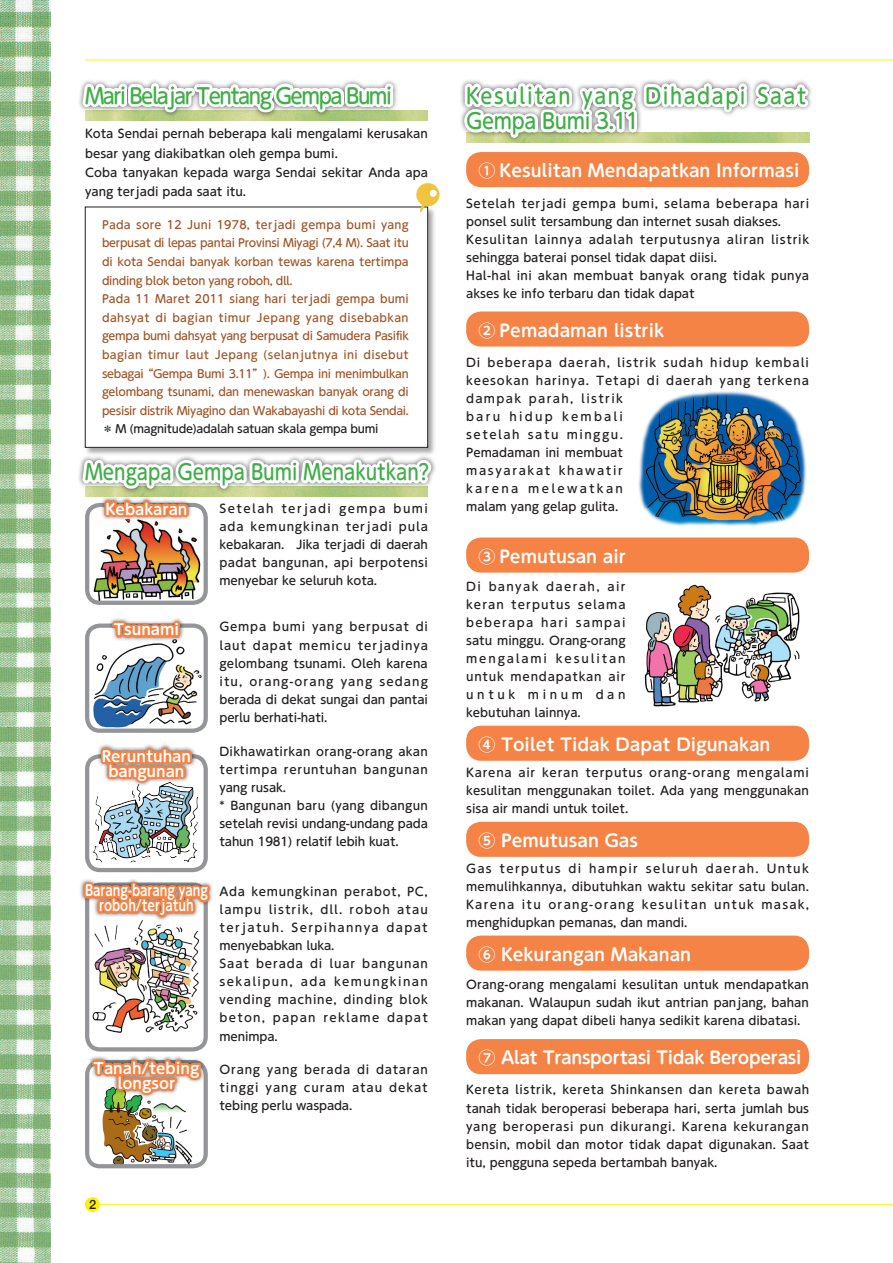
<style>
.page{position:relative;width:893px;height:1263px;background:#fff}
.page>*{position:absolute;margin:0;border:0;box-sizing:border-box;transform-origin:0 0}
.t1{font:500 21.3px/25.5px "UD Shin M Go Pro";letter-spacing:.085em;color:#40ae49;scale:.9 1}
.t2{font:500 21.3px "UD Shin M Go Pro";letter-spacing:-.075em;color:#40ae49;scale:.92 1}
.t3{font:500 21.3px "UD Shin M Go Pro";color:#40ae49;scale:.85 1}
.t4{font:700 16.95px "UD Shin M Go Pro De";color:#fff}
.t5{font:700 16.95px "UD Shin M Go Pro De";letter-spacing:-.02em;color:#fff}
.t6{font:700 14.85px/14.9px "UD Shin M Go Pro De";color:#fff;text-align:center}
.t7{font:700 14.85px/14.9px "UD Shin M Go Pro De";color:#fff;text-align:center;scale:.8 1}
.t8{font:500 12.75px "Helvetica Neue";color:#231f20}
.t9{font:500 11.7px/18px "UD Shin M Go Pro";letter-spacing:.02em;color:#231f20;text-align:justify}
.t10{font:500 11.7px/18px "UD Shin M Go Pro";letter-spacing:.08em;color:#231f20}
.t11{font:500 11.7px/18px "UD Shin M Go Pro";letter-spacing:.085em;color:#231f20}
.t12{font:500 11.7px/19.2px "UD Shin M Go Pro";color:#231f20}
.t13{font:500 11.1px/18.6px "UD Shin M Go Pro";letter-spacing:-.025em;color:#a15528}
.t14{font:500 11.1px "UD Shin M Go Pro";letter-spacing:-.025em;color:#231f20}
</style>
<div class="page">
<hr style="left:93px;top:1204px;width:800px;height:1px;background:#fff101">
<img style="left:0;top:0;width:50px;height:1263px">
<hr style="left:85px;top:60px;width:808px;height:1px;background:#fff101">
<div style="left:85px;top:1197px;width:15px;height:15px;background:#fff101;border-radius:50%"></div>
<div style="left:85px;top:206px;width:352px;height:250px;background:#231f20;opacity:.4"></div>
<div style="left:85px;top:207px;width:343px;height:240px;background:#fff"></div>
<div style="left:466px;top:152px;width:343px;height:35px;background:#f58345;border-radius:15px"></div>
<img style="left:644px;top:584px;width:156px;height:123px">
<div style="left:466px;top:311px;width:343px;height:36px;background:#f58345;border-radius:15px"></div>
<div style="left:466px;top:537px;width:343px;height:36px;background:#f58345;border-radius:15px"></div>
<div style="left:466px;top:726px;width:343px;height:35px;background:#f58345;border-radius:15px"></div>
<div style="left:466px;top:822px;width:343px;height:35px;background:#f58345;border-radius:15px"></div>
<div style="left:466px;top:935px;width:343px;height:36px;background:#f58345;border-radius:15px"></div>
<div style="left:466px;top:1039px;width:343px;height:35px;background:#f58345;border-radius:15px"></div>
<img style="left:90px;top:631px;width:113px;height:97px">
<div style="left:85px;top:623px;width:123px;height:110px;border:4px solid #939598;border-radius:13px"></div>
<div style="left:108px;top:616px;width:77px;height:26px;background:#231f20;opacity:.75"></div>
<svg style="left:110px;top:619px;width:68px;height:22px"></svg>
<div style="left:173px;top:621px;width:7px;height:7px;border:4px solid #f58345;border-radius:50%"></div>
<div style="left:174px;top:624px;width:6px;height:14px;border:4px solid #f58345"></div>
<svg style="left:415px;top:183px;width:25px;height:29px"></svg>
<div style="left:77px;top:78px;width:322px;height:40px;background:#231f20;opacity:.75"></div>
<svg style="left:80px;top:78px;width:312px;height:43px"></svg>
<div style="left:385px;top:83px;width:9px;height:9px;border:6px solid #fff;border-radius:50%"></div>
<div style="left:385px;top:88px;width:8px;height:19px;border:6px solid #fff"></div>
<img style="left:90px;top:579px;width:113px;height:21px">
<div style="left:85px;top:503px;width:123px;height:102px;border:4px solid #939598;border-radius:13px"></div>
<svg style="left:80px;top:435px;width:356px;height:144px"></svg>
<img style="left:91px;top:787px;width:110px;height:79px">
<div style="left:85px;top:754px;width:123px;height:118px;border:4px solid #939598;border-radius:13px"></div>
<div style="left:97px;top:743px;width:99px;height:44px;background:#231f20;opacity:.75"></div>
<svg style="left:99px;top:744px;width:95px;height:41px"></svg>
<img style="left:90px;top:923px;width:113px;height:119px">
<div style="left:85px;top:882px;width:123px;height:169px;border:4px solid #939598;border-radius:13px"></div>
<div style="left:79px;top:877px;width:135px;height:45px;background:#231f20;opacity:.75"></div>
<svg style="left:82px;top:879px;width:131px;height:44px"></svg>
<img style="left:102px;top:1099px;width:91px;height:64px">
<div style="left:85px;top:1060px;width:123px;height:108px;border:4px solid #939598;border-radius:13px"></div>
<div style="left:88px;top:1055px;width:117px;height:44px;background:#231f20;opacity:.75"></div>
<svg style="left:90px;top:1057px;width:114px;height:40px"></svg>
<div style="left:459px;top:78px;width:354px;height:65px;background:#231f20;opacity:.75"></div>
<div style="left:738px;top:83px;width:9px;height:9px;border:6px solid #fff;border-radius:50%"></div>
<div style="left:739px;top:88px;width:8px;height:19px;border:6px solid #fff"></div>
<svg style="left:752px;top:79px;width:59px;height:103px"></svg>
<svg style="left:461px;top:78px;width:282px;height:110px"></svg>
<img style="left:638px;top:392px;width:169px;height:134px">
<h1 class="t2" style="left:85px;top:78px;width:335px">Mari Belajar Tentang Gempa Bumi</h1>
<p class="t12" style="left:85px;top:124px;width:344px">Kota Sendai pernah beberapa kali mengalami kerusakan besar yang diakibatkan oleh gempa bumi.<br>Coba tanyakan kepada warga Sendai sekitar Anda apa yang terjadi pada saat itu.</p>
<p class="t13" style="left:102px;top:215px;width:308px">Pada sore 12 Juni 1978, terjadi gempa bumi yang berpusat di lepas pantai Provinsi Miyagi (7,4 M). Saat itu di kota Sendai banyak korban tewas karena tertimpa dinding blok beton yang roboh, dll.<br>Pada 11 Maret 2011 siang hari terjadi gempa bumi dahsyat di bagian timur Jepang yang disebabkan gempa bumi dahsyat yang berpusat di Samudera Pasifik bagian timur laut Jepang (selanjutnya ini disebut sebagai “Gempa Bumi 3.11”). Gempa ini menimbulkan gelombang tsunami, dan menewaskan banyak orang di pesisir distrik Miyagino dan Wakabayashi di kota Sendai.</p>
<p class="t14" style="left:102px;top:420px;width:278px">＊ M (magnitude)adalah satuan skala gempa bumi</p>
<h1 class="t3" style="left:85px;top:455px;width:406px">Mengapa Gempa Bumi Menakutkan?</h1>
<p class="t6" style="left:105px;top:501px;width:84px">Kebakaran</p>
<p class="t9" style="left:220px;top:499px;width:210px">Setelah terjadi gempa bumi ada kemungkinan terjadi pula kebakaran.　Jika terjadi di daerah padat bangunan, api berpotensi menyebar ke seluruh kota.</p>
<p class="t6" style="left:114px;top:621px;width:67px">Tsunami</p>
<p class="t9" style="left:220px;top:617px;width:210px">Gempa bumi yang berpusat di laut dapat memicu terjadinya gelombang tsunami. Oleh karena itu, orang-orang yang sedang berada di dekat sungai dan pantai perlu berhati-hati.</p>
<p class="t6" style="left:102px;top:748px;width:91px">Reruntuhan bangunan</p>
<p class="t9" style="left:220px;top:742px;width:210px;text-align:left">Dikhawatirkan orang-orang akan tertimpa reruntuhan bangunan yang rusak.<br>* Bangunan baru (yang dibangun setelah revisi undang-undang pada tahun 1981) relatif lebih kuat.</p>
<p class="t7" style="left:85px;top:883px;width:155px">Barang-barang yang roboh/terjatuh</p>
<p class="t11" style="left:220px;top:882px;width:210px">Ada kemungkinan perabot, PC, lampu listrik, dll. roboh atau terjatuh. Serpihannya dapat menyebabkan luka.<br>Saat berada di luar bangunan sekalipun, ada kemungkinan vending machine, dinding blok beton, papan reklame dapat menimpa.</p>
<p class="t6" style="left:94px;top:1060px;width:107px">Tanah/tebing longsor</p>
<p class="t9" style="left:220px;top:1060px;width:210px">Orang yang berada di dataran tinggi yang curam atau dekat tebing perlu waspada.</p>
<p class="t8" style="left:89px;top:1194px;width:9px">2</p>
<h1 class="t1" style="left:466px;top:82px;width:379px">Kesulitan yang Dihadapi Saat<br>Gempa Bumi 3.11</h1>
<h2 class="t4" style="left:478px;top:157px;width:322px">① Kesulitan Mendapatkan Informasi</h2>
<p class="t9" style="left:466px;top:193px;width:345px;text-align:left">Setelah terjadi gempa bumi, selama beberapa hari ponsel sulit tersambung dan internet susah diakses.<br>Kesulitan lainnya adalah terputusnya aliran listrik sehingga baterai ponsel tidak dapat diisi.<br>Hal-hal ini akan membuat banyak orang tidak punya akses ke info terbaru dan tidak dapat</p>
<h2 class="t4" style="left:478px;top:317px;width:187px">② Pemadaman listrik</h2>
<p class="t10" style="left:466px;top:353px;width:344px">Di beberapa daerah, listrik sudah hidup kembali keesokan harinya. Tetapi di daerah yang terkena dampak parah, listrik<br>baru hidup kembali<br>setelah satu minggu.<br>Pemadaman ini membuat<br>masyarakat khawatir<br>karena melewatkan<br>malam yang gelap gulita.</p>
<h2 class="t4" style="left:478px;top:543px;width:149px">③ Pemutusan air</h2>
<p class="t9" style="left:466px;top:577px;width:161px">Di banyak daerah, air keran terputus selama beberapa hari sampai satu minggu. Orang-orang mengalami kesulitan untuk mendapatkan air untuk minum dan kebutuhan lainnya.</p>
<h2 class="t4" style="left:478px;top:731px;width:294px">④ Toilet Tidak Dapat Digunakan</h2>
<p class="t9" style="left:466px;top:762px;width:344px">Karena air keran terputus orang-orang mengalami kesulitan menggunakan toilet. Ada yang menggunakan sisa air mandi untuk toilet.</p>
<h2 class="t4" style="left:478px;top:827px;width:161px">⑤ Pemutusan Gas</h2>
<p class="t9" style="left:466px;top:859px;width:344px">Gas terputus di hampir seluruh daerah. Untuk memulihkannya, dibutuhkan waktu sekitar satu bulan.<br>Karena itu orang-orang kesulitan untuk masak, menghidupkan pemanas, dan mandi.</p>
<h2 class="t4" style="left:478px;top:941px;width:214px">⑥ Kekurangan Makanan</h2>
<p class="t9" style="left:466px;top:975px;width:344px">Orang-orang mengalami kesulitan untuk mendapatkan makanan. Walaupun sudah ikut antrian panjang, bahan makan yang dapat dibeli hanya sedikit karena dibatasi.</p>
<h2 class="t5" style="left:478px;top:1044px;width:325px">⑦ Alat Transportasi Tidak Beroperasi</h2>
<p class="t9" style="left:466px;top:1080px;width:344px">Kereta listrik, kereta Shinkansen dan kereta bawah tanah tidak beroperasi beberapa hari, serta jumlah bus yang beroperasi pun dikurangi. Karena kekurangan bensin, mobil dan motor tidak dapat digunakan. Saat itu, pengguna sepeda bertambah banyak.</p>
</div>
